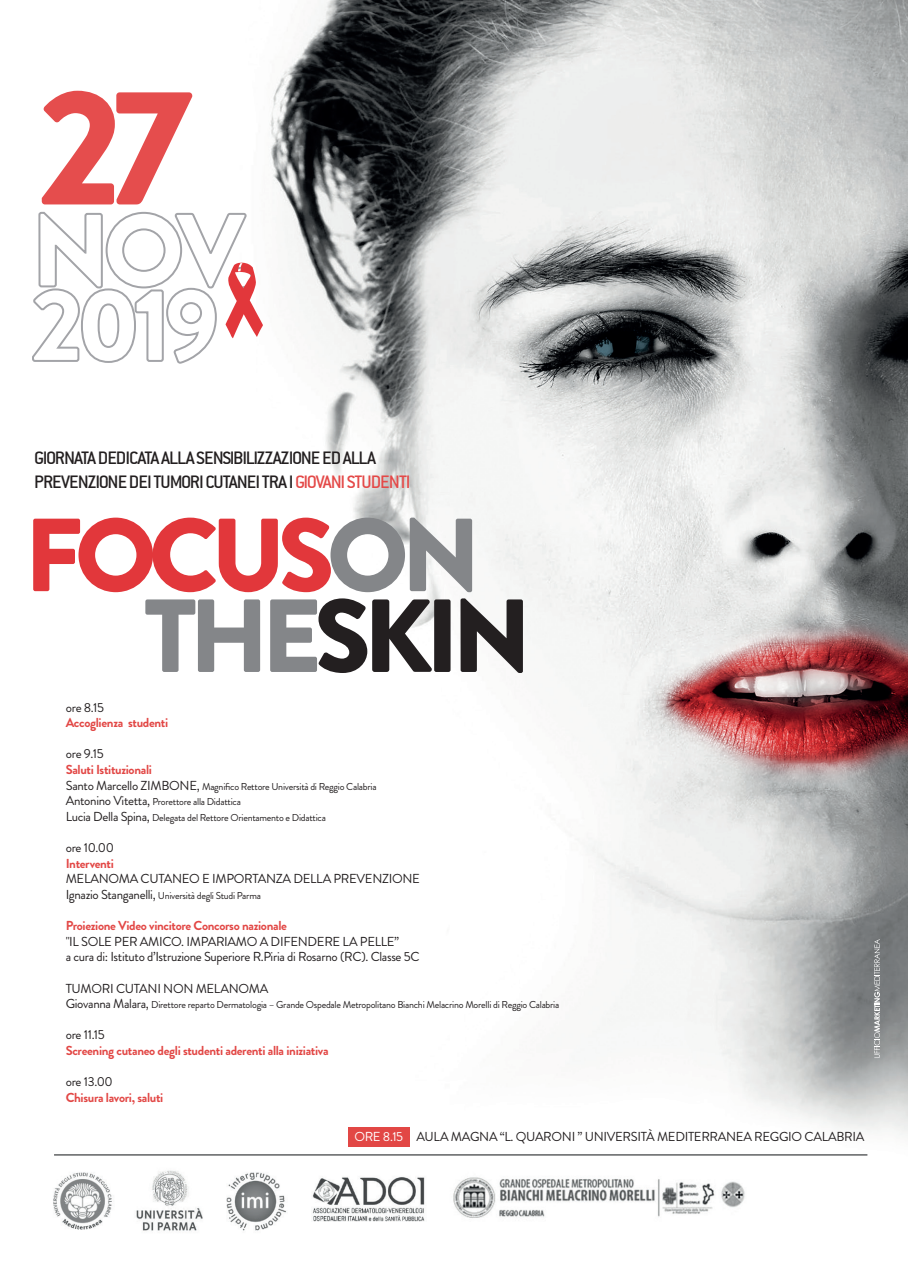
<style>
.page{position:relative;width:908px;height:1276px;background:#fff}
.page>*{position:absolute;margin:0;border:0;box-sizing:border-box;transform-origin:0 0}
.t1{font:900 164.8px "Brandon Grotesque";color:#e54d4d}
.t2{font:900 103.6px/80.8px "Brandon Grotesque";letter-spacing:-.075em;color:#e2373b}
.t3{font:20px/24px "Conduit ITC";letter-spacing:-.05em;color:#231f20}
.t4{font:13px/15.6px "Brandon Grotesque";letter-spacing:-.025em;color:#231f20}
.t5{font:700 13px "Brandon Grotesque";letter-spacing:-.025em;color:#e24745}
.t6{font:10px/15.6px "Brandon Grotesque";letter-spacing:-.025em;color:#231f20}
.s1{color:#e44948}
.s2{color:#848689}
.s3{color:#231f20}
.s4{font-size:13px}
.s5{color:#fff}
</style>
<div class="page">
<img style="left:53px;top:0;width:854px;height:1231px">
<hr style="left:54px;top:1154px;width:813px;height:1px;background:#111416">
<div style="left:348px;top:1127px;width:61px;height:19px;background:#e24745"></div>
<svg style="left:873px;top:939px;width:6px;height:119px"></svg>
<svg style="left:32px;top:211px;width:231px;height:153px"></svg>
<h1 class="t1" style="left:38px;top:31px;width:155px">27</h1>
<h3 class="t3" style="left:34px;top:446px;width:377px">GIORNATA DEDICATA ALLA SENSIBILIZZAZIONE ED ALLA<br>PREVENZIONE DEI TUMORI CUTANEI TRA I <span class="s1">GIOVANI STUDENTI</span></h3>
<h2 class="t2" style="left:144px;top:516px;width:389px;text-indent:-120px">FOCUS<span class="s2">ON<br>THE</span><span class="s3">SKIN</span></h2>
<h3 class="t4" style="left:66px;top:699px;width:40px">ore 8.15</h3>
<h3 class="t5" style="left:66px;top:713px;width:104px">Accoglienza studenti</h3>
<h3 class="t4" style="left:66px;top:746px;width:39px">ore 9.15</h3>
<h3 class="t5" style="left:66px;top:760px;width:88px">Saluti Istituzionali</h3>
<p class="t6" style="left:66px;top:778px;width:312px"><span class="s4">Santo Marcello ZIMBONE,</span> Magnifico Rettore Università di Reggio Calabria<br><span class="s4">Antonino Vitetta,</span> Prorettore alla Didattica<br><span class="s4">Lucia Della Spina,</span> Delegata del Rettore Orientamento e Didattica</p>
<h3 class="t4" style="left:66px;top:840px;width:50px">ore 10.00</h3>
<h3 class="t5" style="left:66px;top:854px;width:50px">Interventi</h3>
<h3 class="t4" style="left:66px;top:871px;width:355px">MELANOMA CUTANEO E IMPORTANZA DELLA PREVENZIONE</h3>
<p class="t6" style="left:66px;top:888px;width:197px"><span class="s4">Ignazio Stanganelli,</span> Università degli Studi Parma</p>
<h3 class="t5" style="left:66px;top:916px;width:223px">Proiezione Video vincitore Concorso nazionale</h3>
<h3 class="t4" style="left:66px;top:933px;width:355px">"IL SOLE PER AMICO. IMPARIAMO A DIFENDERE LA PELLE”<br>a cura di: Istituto d’Istruzione Superiore R.Piria di Rosarno (RC). Classe 5C</h3>
<h3 class="t4" style="left:66px;top:980px;width:204px">TUMORI CUTANI NON MELANOMA</h3>
<p class="t6" style="left:66px;top:997px;width:495px"><span class="s4">Giovanna Malara,</span> Direttore reparto Dermatologia – Grande Ospedale Metropolitano Bianchi Melacrino Morelli di Reggio Calabria</p>
<h3 class="t4" style="left:66px;top:1027px;width:41px">ore 11.15</h3>
<h3 class="t5" style="left:66px;top:1041px;width:264px">Screening cutaneo degli studenti aderenti alla iniziativa</h3>
<h3 class="t4" style="left:66px;top:1074px;width:49px">ore 13.00</h3>
<h3 class="t5" style="left:66px;top:1088px;width:99px">Chisura lavori, saluti</h3>
<h3 class="t4" style="left:354px;top:1129px;width:511px"><span class="s5">ORE 8.15</span> AULA MAGNA “L. QUARONI ” UNIVERSITÀ MEDITERRANEA REGGIO CALABRIA</h3>
</div>
